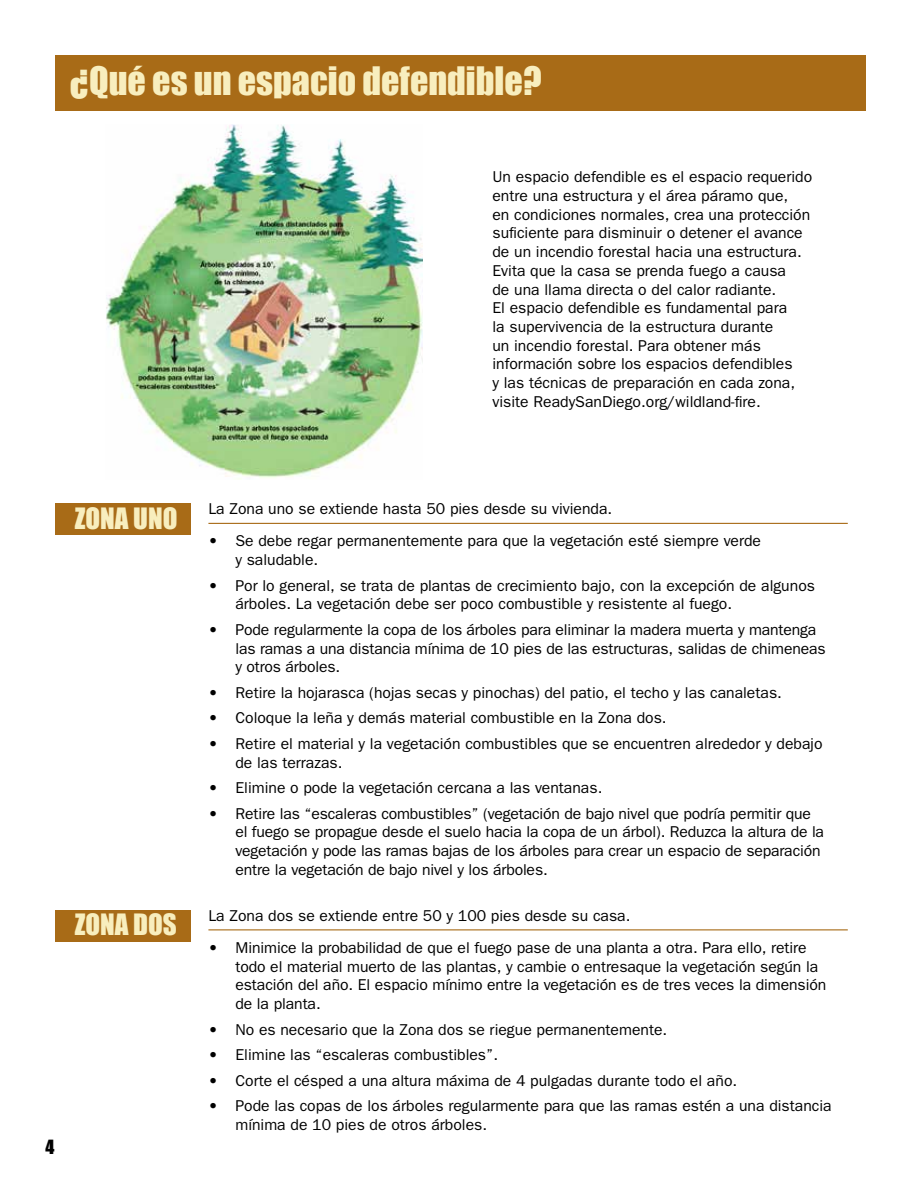
<style>
.page{position:relative;width:918px;height:1188px;background:#fff}
.page>*{position:absolute;margin:0;border:0;box-sizing:border-box;transform-origin:0 0}
.t1{font:36px "Impact";color:#f8eebe}
.t2{font:27px "Impact";color:#f8eebe}
.t3{font:18px "Impact";color:#000}
.t4{font:15.75px/18.8px "ITC Franklin Gothic Std";color:#000}
.s1{font-family:"ITC Franklin Gothic Std Hvy"}
</style>
<div class="page">
<div style="left:55px;top:55px;width:811px;height:55px;background:#a86b17"></div>
<div style="left:55px;top:503px;width:136px;height:32px;background:#a86b17"></div>
<div style="left:55px;top:910px;width:136px;height:32px;background:#a86b17"></div>
<img style="left:106px;top:124px;width:317px;height:355px">
<hr style="left:208px;top:523px;width:640px;height:1px;background:#a86b17">
<hr style="left:208px;top:929px;width:640px;height:1px;background:#a86b17">
<h1 class="t1" style="left:70px;top:53px;width:473px">¿Qué es un espacio defendible?</h1>
<p class="t4" style="left:492px;top:167px;width:321px">Un espacio defendible es el espacio requerido entre una estructura y el área páramo que,<br>en condiciones normales, crea una protección suficiente para disminuir o detener el avance de un incendio forestal hacia una estructura.<br>Evita que la casa se prenda fuego a causa<br>de una llama directa o del calor radiante.<br>El espacio defendible es fundamental para<br>la supervivencia de la estructura durante<br>un incendio forestal. Para obtener más información sobre los espacios defendibles<br>y las técnicas de preparación en cada zona, visite ReadySanDiego.org/wildland-fire.</p>
<h2 class="t2" style="left:75px;top:497px;width:104px">ZONA UNO</h2>
<h2 class="t2" style="left:75px;top:904px;width:104px">ZONA DOS</h2>
<p class="t3" style="left:45px;top:1133px;width:10px">4</p>
<p class="t4" style="left:208px;top:500px;width:405px">La Zona uno se extiende hasta 50 pies desde su vivienda.</p>
<p class="t4" style="left:235px;top:532px;width:527px;text-indent:-27px"><span class="s1">•</span> Se debe regar permanentemente para que la vegetación esté siempre verde y saludable.</p>
<p class="t4" style="left:235px;top:576px;width:581px;text-indent:-27px"><span class="s1">•</span> Por lo general, se trata de plantas de crecimiento bajo, con la excepción de algunos árboles. La vegetación debe ser poco combustible y resistente al fuego.</p>
<p class="t4" style="left:235px;top:620px;width:592px;text-indent:-27px"><span class="s1">•</span> Pode regularmente la copa de los árboles para eliminar la madera muerta y mantenga las ramas a una distancia mínima de 10 pies de las estructuras, salidas de chimeneas y otros árboles.</p>
<p class="t4" style="left:208px;top:683px;width:575px"><span class="s1">•</span> Retire la hojarasca (hojas secas y pinochas) del patio, el techo y las canaletas.</p>
<p class="t4" style="left:208px;top:709px;width:460px"><span class="s1">•</span> Coloque la leña y demás material combustible en la Zona dos.</p>
<p class="t4" style="left:235px;top:734px;width:589px;text-indent:-27px"><span class="s1">•</span> Retire el material y la vegetación combustibles que se encuentren alrededor y debajo de las terrazas.</p>
<p class="t4" style="left:208px;top:779px;width:395px"><span class="s1">•</span> Elimine o pode la vegetación cercana a las ventanas.</p>
<p class="t4" style="left:235px;top:804px;width:590px;text-indent:-27px"><span class="s1">•</span> Retire las “escaleras combustibles” (vegetación de bajo nivel que podría permitir que el fuego se propague desde el suelo hacia la copa de un árbol). Reduzca la altura de la vegetación y pode las ramas bajas de los árboles para crear un espacio de separación entre la vegetación de bajo nivel y los árboles.</p>
<p class="t4" style="left:208px;top:906px;width:424px">La Zona dos se extiende entre 50 y 100 pies desde su casa.</p>
<p class="t4" style="left:235px;top:938px;width:592px;text-indent:-27px"><span class="s1">•</span> Minimice la probabilidad de que el fuego pase de una planta a otra. Para ello, retire todo el material muerto de las plantas, y cambie o entresaque la vegetación según la estación del año. El espacio mínimo entre la vegetación es de tres veces la dimensión de la planta.</p>
<p class="t4" style="left:208px;top:1020px;width:460px"><span class="s1">•</span> No es necesario que la Zona dos se riegue permanentemente.</p>
<p class="t4" style="left:208px;top:1046px;width:291px"><span class="s1">•</span> Elimine las “escaleras combustibles”.</p>
<p class="t4" style="left:208px;top:1071px;width:530px"><span class="s1">•</span> Corte el césped a una altura máxima de 4 pulgadas durante todo el año.</p>
<p class="t4" style="left:235px;top:1097px;width:598px;text-indent:-27px"><span class="s1">•</span> Pode las copas de los árboles regularmente para que las ramas estén a una distancia mínima de 10 pies de otros árboles.</p>
</div>
